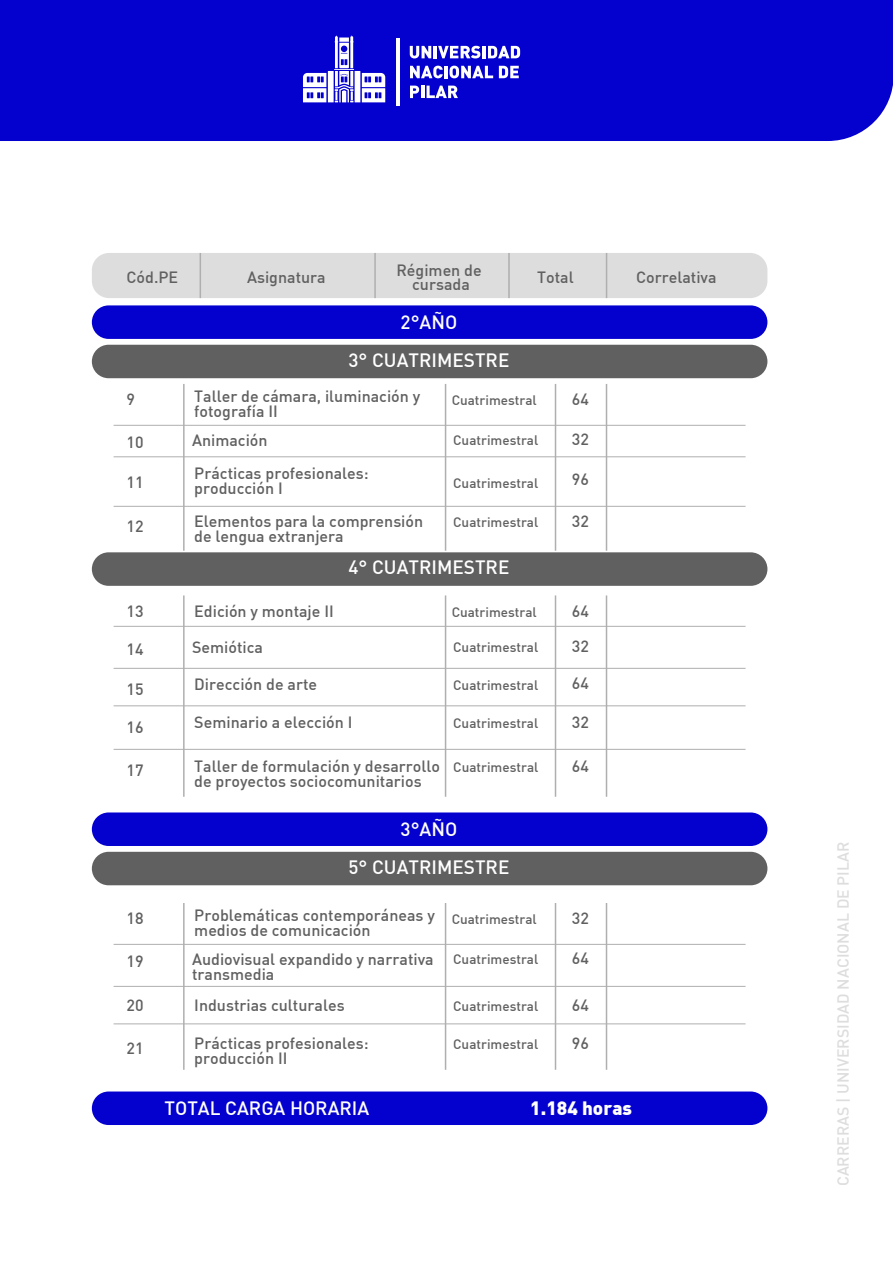
<style>
.page{position:relative;width:893px;height:1263px;background:#fff}
.page>*{position:absolute;margin:0;border:0;box-sizing:border-box;transform-origin:0 0}
.t1{font:500 18.9px/37.8px "DIN";color:#fff;text-align:center}
.t2{font:900 18.9px "DIN";color:#fff}
.t3{font:500 16.05px/15px "DIN";color:#606060}
.t4{font:500 15.75px "DIN";color:#ddd}
.t5{font:500 13.5px "DIN";color:#606060}
</style>
<div class="page">
<div style="left:92px;top:305px;width:675px;height:34px;background:#0400ce;border-radius:17px"></div>
<div style="left:92px;top:345px;width:675px;height:33px;background:#606060;border-radius:17px"></div>
<div style="left:92px;top:552px;width:675px;height:34px;background:#606060;border-radius:17px"></div>
<div style="left:92px;top:1091px;width:675px;height:34px;background:#0400ce;border-radius:17px"></div>
<div style="left:92px;top:812px;width:675px;height:34px;background:#0400ce;border-radius:17px"></div>
<div style="left:92px;top:852px;width:675px;height:33px;background:#606060;border-radius:17px"></div>
<div style="left:0;top:0;width:893px;height:141px;background:#0400ce"></div>
<svg style="left:410px;top:46px;width:110px;height:12px"></svg>
<svg style="left:410px;top:66px;width:83px;height:12px"></svg>
<svg style="left:499px;top:66px;width:20px;height:12px"></svg>
<svg style="left:410px;top:86px;width:48px;height:12px"></svg>
<svg style="left:303px;top:35px;width:82px;height:67px"></svg>
<hr style="left:396px;top:38px;width:3px;height:67px;background:#fff">
<div style="left:92px;top:253px;width:675px;height:45px;background:#ddd;border-radius:17px"></div>
<hr style="left:200px;top:253px;width:1px;height:45px;background:#afafaf">
<hr style="left:374px;top:253px;width:2px;height:45px;background:#afafaf">
<hr style="left:508px;top:253px;width:2px;height:45px;background:#afafaf">
<hr style="left:606px;top:253px;width:1px;height:45px;background:#afafaf">
<hr style="left:183px;top:384px;width:2px;height:167px;background:#afafaf">
<hr style="left:114px;top:425px;width:632px;height:1px;background:#afafaf">
<hr style="left:114px;top:456px;width:632px;height:1px;background:#afafaf">
<hr style="left:114px;top:506px;width:632px;height:1px;background:#afafaf">
<hr style="left:445px;top:384px;width:1px;height:167px;background:#afafaf">
<hr style="left:555px;top:384px;width:1px;height:167px;background:#afafaf">
<hr style="left:606px;top:384px;width:1px;height:167px;background:#afafaf">
<hr style="left:183px;top:903px;width:2px;height:167px;background:#afafaf">
<hr style="left:114px;top:944px;width:632px;height:1px;background:#afafaf">
<hr style="left:114px;top:986px;width:632px;height:1px;background:#afafaf">
<hr style="left:114px;top:1023px;width:632px;height:1px;background:#afafaf">
<hr style="left:445px;top:903px;width:1px;height:167px;background:#afafaf">
<hr style="left:555px;top:903px;width:1px;height:167px;background:#afafaf">
<hr style="left:606px;top:903px;width:1px;height:167px;background:#afafaf">
<hr style="left:183px;top:595px;width:2px;height:202px;background:#afafaf">
<hr style="left:114px;top:626px;width:632px;height:1px;background:#afafaf">
<hr style="left:114px;top:668px;width:632px;height:1px;background:#afafaf">
<hr style="left:114px;top:705px;width:632px;height:1px;background:#afafaf">
<hr style="left:114px;top:749px;width:632px;height:1px;background:#afafaf">
<hr style="left:445px;top:595px;width:1px;height:202px;background:#afafaf">
<hr style="left:555px;top:595px;width:1px;height:202px;background:#afafaf">
<hr style="left:606px;top:595px;width:1px;height:202px;background:#afafaf">
<p class="t3" style="left:396px;top:262px;width:87px;line-height:14.5px;text-align:center">Régimen de cursada</p>
<p class="t3" style="left:127px;top:269px;width:53px">Cód.PE</p>
<p class="t3" style="left:247px;top:269px;width:80px">Asignatura</p>
<p class="t3" style="left:537px;top:269px;width:38px">Total</p>
<p class="t3" style="left:636px;top:269px;width:82px">Correlativa</p>
<p class="t1" style="left:401px;top:303px;width:58px">2°AÑO</p>
<p class="t3" style="left:127px;top:391px;width:10px">9</p>
<p class="t3" style="left:127px;top:434px;width:19px">10</p>
<p class="t3" style="left:127px;top:474px;width:19px">11</p>
<p class="t3" style="left:127px;top:518px;width:19px">12</p>
<p class="t3" style="left:127px;top:603px;width:19px">13</p>
<p class="t3" style="left:127px;top:641px;width:19px">14</p>
<p class="t3" style="left:127px;top:681px;width:19px">15</p>
<p class="t3" style="left:127px;top:719px;width:19px">16</p>
<p class="t1" style="left:348px;top:341px;width:162px">3° CUATRIMESTRE</p>
<p class="t3" style="left:194px;top:388px;width:227px">Taller de cámara, iluminación y fotografía II</p>
<p class="t3" style="left:192px;top:423px;width:178px;line-height:33px">Animación<br>Prácticas profesionales:</p>
<p class="t3" style="left:194px;top:470px;width:230px;line-height:33.8px">producción I<br>Elementos para la comprensión</p>
<p class="t3" style="left:194px;top:528px;width:151px">de lengua extranjera</p>
<p class="t5" style="left:452px;top:392px;width:87px">Cuatrimestral</p>
<p class="t5" style="left:453px;top:431px;width:87px">Cuatrimestral</p>
<p class="t5" style="left:453px;top:474px;width:87px">Cuatrimestral</p>
<p class="t5" style="left:453px;top:514px;width:87px">Cuatrimestral</p>
<p class="t1" style="left:348px;top:548px;width:162px">4° CUATRIMESTRE</p>
<p class="t3" style="left:194px;top:603px;width:141px">Edición y montaje II</p>
<p class="t3" style="left:192px;top:639px;width:72px">Semiótica</p>
<p class="t3" style="left:194px;top:676px;width:124px">Dirección de arte</p>
<p class="t3" style="left:194px;top:714px;width:160px">Seminario a elección I</p>
<p class="t5" style="left:452px;top:603px;width:87px">Cuatrimestral</p>
<p class="t5" style="left:453px;top:638px;width:87px">Cuatrimestral</p>
<p class="t5" style="left:453px;top:677px;width:87px">Cuatrimestral</p>
<p class="t5" style="left:453px;top:715px;width:87px">Cuatrimestral</p>
<p class="t3" style="left:572px;top:391px;width:19px">64</p>
<p class="t3" style="left:572px;top:431px;width:19px">32</p>
<p class="t3" style="left:572px;top:471px;width:19px">96</p>
<p class="t3" style="left:572px;top:513px;width:19px">32</p>
<p class="t3" style="left:572px;top:593px;width:19px;line-height:35.2px">64<br>32</p>
<p class="t3" style="left:572px;top:675px;width:19px">64</p>
<p class="t3" style="left:572px;top:714px;width:19px">32</p>
<p class="t3" style="left:127px;top:762px;width:19px">17</p>
<p class="t3" style="left:194px;top:758px;width:247px">Taller de formulación y desarrollo de proyectos sociocomunitarios</p>
<p class="t5" style="left:453px;top:758px;width:87px">Cuatrimestral</p>
<p class="t3" style="left:572px;top:758px;width:19px">64</p>
<p class="t3" style="left:127px;top:910px;width:19px">18</p>
<p class="t3" style="left:127px;top:953px;width:19px">19</p>
<p class="t3" style="left:127px;top:997px;width:19px">20</p>
<p class="t3" style="left:127px;top:1040px;width:19px">21</p>
<p class="t1" style="left:348px;top:810px;width:162px">3°AÑO<br>5° CUATRIMESTRE</p>
<p class="t3" style="left:194px;top:907px;width:242px">Problemáticas contemporáneas y medios de comunicación</p>
<p class="t3" style="left:192px;top:951px;width:243px">Audiovisual expandido y narrativa transmedia</p>
<p class="t3" style="left:194px;top:997px;width:152px">Industrias culturales</p>
<p class="t3" style="left:194px;top:1035px;width:176px">Prácticas profesionales: producción II</p>
<p class="t5" style="left:452px;top:911px;width:87px">Cuatrimestral</p>
<p class="t5" style="left:453px;top:950px;width:87px">Cuatrimestral</p>
<p class="t5" style="left:453px;top:998px;width:87px">Cuatrimestral</p>
<p class="t5" style="left:453px;top:1036px;width:87px">Cuatrimestral</p>
<p class="t3" style="left:572px;top:910px;width:19px">32</p>
<p class="t3" style="left:572px;top:950px;width:19px">64</p>
<p class="t3" style="left:572px;top:997px;width:19px">64</p>
<p class="t3" style="left:572px;top:1035px;width:19px">96</p>
<p class="t1" style="left:165px;top:1089px;width:206px">TOTAL CARGA HORARIA</p>
<p class="t2" style="left:530px;top:1096px;width:103px">1.184 horas</p>
<p class="t4" style="left:833px;top:1186px;width:346px;rotate:-90deg">CARRERAS | UNIVERSIDAD NACIONAL DE PILAR</p>
</div>
